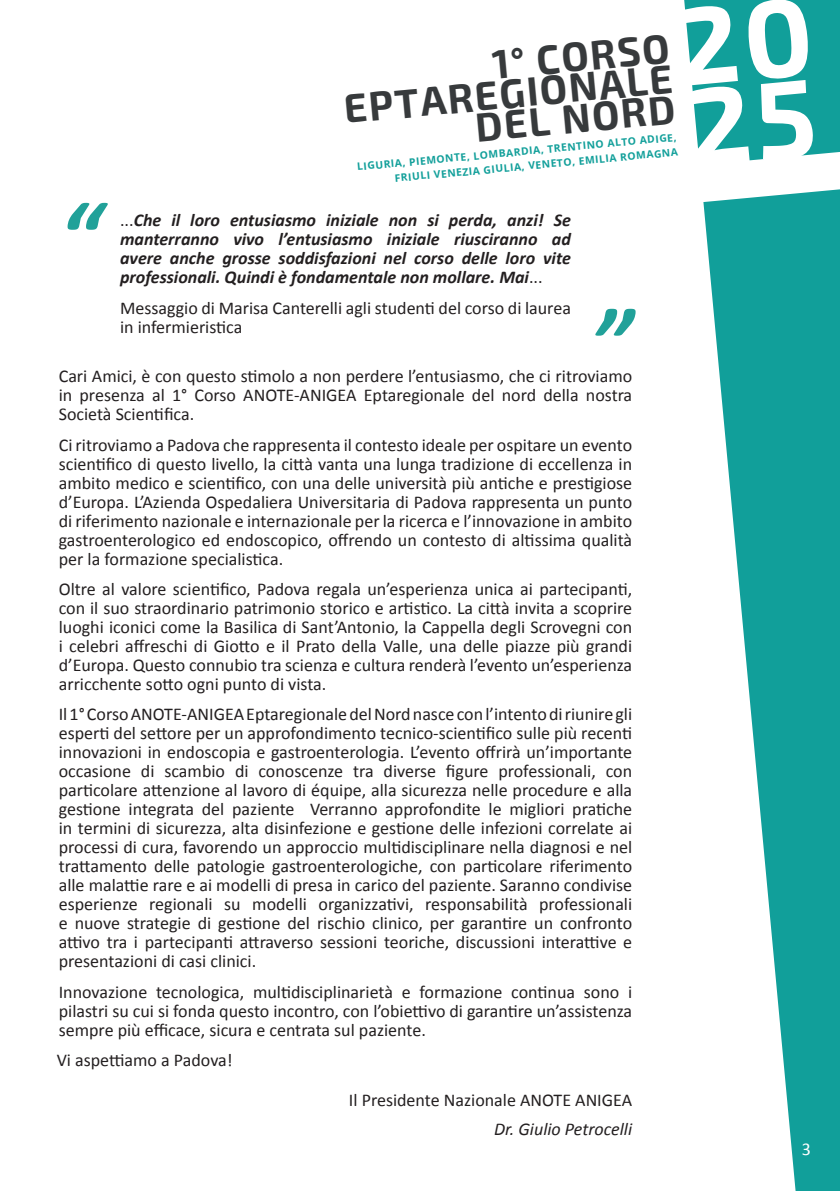
<style>
.page{position:relative;width:840px;height:1191px;background:#fff}
.page>*{position:absolute;margin:0;border:0;box-sizing:border-box;transform-origin:0 0}
.t1{font:700 110px/81.2px "Exo 2";color:#fff}
.Normale{font:italic 700 96px "Calibri";color:#21a199}
.t2{font:700 40px/30.6px "Exo 2";color:#373a3c;text-align:right}
.Normale-2{font:18px/19px "Calibri";color:#231f20;text-align:justify}
.Normale-3{font:italic 700 18px/19px "Calibri";color:#231f20;text-align:justify}
.Normale-4{font:italic 18px "Calibri";color:#231f20}
.t3{font:18px "Calibri";color:#fff}
.t4{font:700 10.4px/14.8px "Open Sans";color:#119f9a;text-align:right}
.s1{font-weight:400;font-style:normal}
</style>
<div class="page">
<svg style="left:684px;top:0;width:155px;height:165px;background:#25a7a2"></svg>
<svg style="left:703px;top:189px;width:136px;height:1002px;fill:#119f9a"></svg>
<h1 class="t1" style="left:672px;top:10px;width:139px;rotate:-5deg">20<br>25</h1>
<h3 class="t2" style="left:340px;top:63px;width:331px;rotate:-5deg">1° CORSO<br>EPTAREGIONALE<br>DEL NORD</h3>
<p class="t4" style="left:356px;top:158px;width:322px;rotate:-5deg">LIGURIA, PIEMONTE, LOMBARDIA, TRENTINO ALTO ADIGE,<br>FRIULI VENEZIA GIULIA, VENETO, EMILIA ROMAGNA</p>
<p class="Normale" style="left:59px;top:169px;width:43px">“</p>
<p class="Normale-3" style="left:120px;top:210px;width:452px"><span class="s1">...</span>Che il loro entusiasmo iniziale non si perda, anzi! Se manterranno vivo l’entusiasmo iniziale riusciranno ad avere anche grosse soddisfazioni nel corso delle loro vite professionali. Quindi è fondamentale non mollare. Mai<span class="s1">...</span></p>
<p class="Normale-2" style="left:120px;top:297px;width:452px">Messaggio di Marisa Canterelli agli studenti del corso di laurea in infermieristica</p>
<p class="Normale" style="left:590px;top:275px;width:43px">”</p>
<p class="Normale-2" style="left:59px;top:366px;width:574px">Cari Amici, è con questo stimolo a non perdere l’entusiasmo, che ci ritroviamo in presenza al 1° Corso ANOTE-ANIGEA Eptaregionale del nord della nostra Società Scientifica.</p>
<p class="Normale-2" style="left:59px;top:434px;width:574px">Ci ritroviamo a Padova che rappresenta il contesto ideale per ospitare un evento scientifico di questo livello, la città vanta una lunga tradizione di eccellenza in ambito medico e scientifico, con una delle università più antiche e prestigiose d’Europa. L’Azienda Ospedaliera Universitaria di Padova rappresenta un punto di riferimento nazionale e internazionale per la ricerca e l’innovazione in ambito gastroenterologico ed endoscopico, offrendo un contesto di altissima qualità per la formazione specialistica.</p>
<p class="Normale-2" style="left:59px;top:579px;width:574px">Oltre al valore scientifico, Padova regala un’esperienza unica ai partecipanti, con il suo straordinario patrimonio storico e artistico. La città invita a scoprire luoghi iconici come la Basilica di Sant’Antonio, la Cappella degli Scrovegni con i celebri affreschi di Giotto e il Prato della Valle, una delle piazze più grandi d’Europa. Questo connubio tra scienza e cultura renderà l’evento un’esperienza arricchente sotto ogni punto di vista.</p>
<p class="Normale-2" style="left:59px;top:704px;width:574px">Il 1° CorsoANOTE-ANIGEA Eptaregionale del Nordnasce con l’intento di riunire gli esperti del settore per un approfondimento tecnico-scientifico sulle più recenti innovazioni in endoscopia e gastroenterologia. L’evento offrirà un’importante occasione di scambio di conoscenze tra diverse figure professionali, con particolare attenzione al lavoro di équipe, alla sicurezza nelle procedure e alla gestione integrata del paziente Verranno approfondite le migliori pratiche in termini di sicurezza, alta disinfezione e gestione delle infezioni correlate ai processi di cura, favorendo un approccio multidisciplinare nella diagnosi e nel trattamento delle patologie gastroenterologiche, con particolare riferimento alle malattie rare e ai modelli di presa in carico del paziente. Saranno condivise esperienze regionali su modelli organizzativi, responsabilità professionali e nuove strategie di gestione del rischio clinico, per garantire un confronto attivo tra i partecipanti attraverso sessioni teoriche, discussioni interattive e presentazioni di casi clinici.</p>
<p class="Normale-2" style="left:59px;top:981px;width:574px">Innovazione tecnologica, multidisciplinarietà e formazione continua sono i pilastri su cui si fonda questo incontro, con l’obiettivo di garantire un’assistenza sempre più efficace, sicura e centrata sul paziente.</p>
<p class="Normale-2" style="left:57px;top:1050px;width:177px">Vi aspettiamo a Padova!</p>
<p class="Normale-2" style="left:349px;top:1090px;width:285px">Il Presidente Nazionale ANOTE ANIGEA</p>
<p class="Normale-4" style="left:494px;top:1117px;width:139px">Dr. Giulio Petrocelli</p>
<p class="t3" style="left:801px;top:1136px;width:11px">3</p>
</div>
